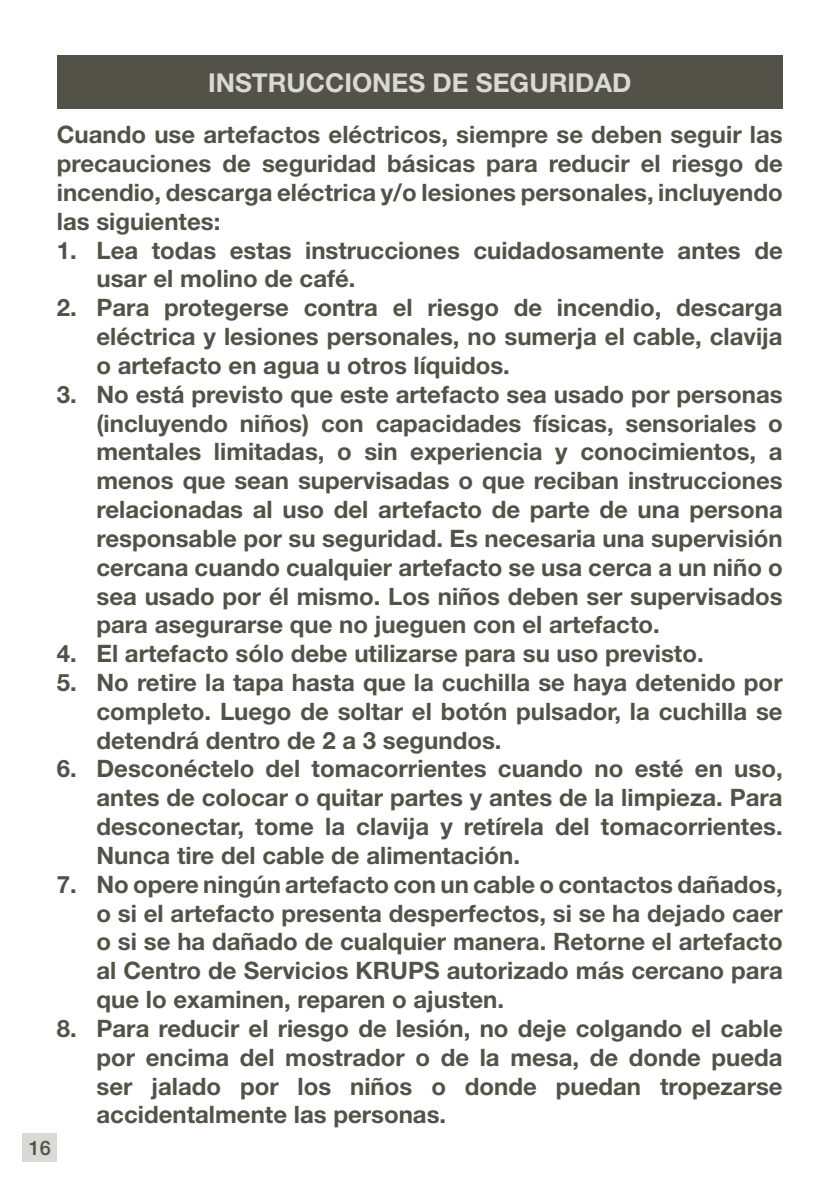
<style>
.page{position:relative;width:838px;height:1188px;background:#fff}
.page>*{position:absolute;margin:0;border:0;box-sizing:border-box;transform-origin:0 0}
.t1{font:700 26px "Helvetica Neue LT Std";color:#d9d9d5}
.t2{font:700 24px/28.8px "Helvetica Neue LT Std";color:#535249;text-align:justify}
.t3{font:500 20px "Helvetica Neue LT Std";color:#535249}
</style>
<div class="page">
<div style="left:23px;top:1132px;width:34px;height:29px;background:#d9d9d5"></div>
<div style="left:57px;top:55px;width:725px;height:54px;background:#535249"></div>
<p class="t1" style="left:208px;top:66px;width:425px">INSTRUCCIONES DE SEGURIDAD</p>
<p class="t2" style="left:57px;top:120px;width:727px">Cuando use artefactos eléctricos, siempre se deben seguir las precauciones de seguridad básicas para reducir el riesgo de incendio, descarga eléctrica y/o lesiones personales, incluyendo las siguientes:</p>
<p class="t2" style="left:97px;top:235px;width:688px;text-indent:-40px">1. Lea todas estas instrucciones cuidadosamente antes de usar el molino de café.</p>
<p class="t2" style="left:97px;top:293px;width:687px;text-indent:-40px">2. Para protegerse contra el riesgo de incendio, descarga eléctrica y lesiones personales, no sumerja el cable, clavija o artefacto en agua u otros líquidos.</p>
<p class="t2" style="left:97px;top:379px;width:688px;text-indent:-40px">3. No está previsto que este artefacto sea usado por personas (incluyendo niños) con capacidades físicas, sensoriales o mentales limitadas, o sin experiencia y conocimientos, a menos que sean supervisadas o que reciban instrucciones relacionadas al uso del artefacto de parte de una persona responsable por su seguridad. Es necesaria una supervisión cercana cuando cualquier artefacto se usa cerca a un niño o sea usado por él mismo. Los niños deben ser supervisados para asegurarse que no jueguen con el artefacto.</p>
<p class="t2" style="left:57px;top:638px;width:648px">4. El artefacto sólo debe utilizarse para su uso previsto.</p>
<p class="t2" style="left:97px;top:667px;width:687px;text-indent:-40px">5. No retire la tapa hasta que la cuchilla se haya detenido por completo. Luego de soltar el botón pulsador, la cuchilla se detendrá dentro de 2 a 3 segundos.</p>
<p class="t2" style="left:97px;top:753px;width:687px;text-indent:-40px">6. Desconéctelo del tomacorrientes cuando no esté en uso, antes de colocar o quitar partes y antes de la limpieza. Para desconectar, tome la clavija y retírela del tomacorrientes.<br>Nunca tire del cable de alimentación.</p>
<p class="t2" style="left:97px;top:869px;width:688px;text-indent:-40px">7. No opere ningún artefacto con un cable o contactos dañados, o si el artefacto presenta desperfectos, si se ha dejado caer o si se ha dañado de cualquier manera. Retorne el artefacto al Centro de Servicios KRUPS autorizado más cercano para que lo examinen, reparen o ajusten.</p>
<p class="t2" style="left:97px;top:1013px;width:688px;text-indent:-40px">8. Para reducir el riesgo de lesión, no deje colgando el cable por encima del mostrador o de la mesa, de donde pueda ser jalado por los niños o donde puedan tropezarse accidentalmente las personas.</p>
<p class="t3" style="left:29px;top:1135px;width:24px">16</p>
</div>
